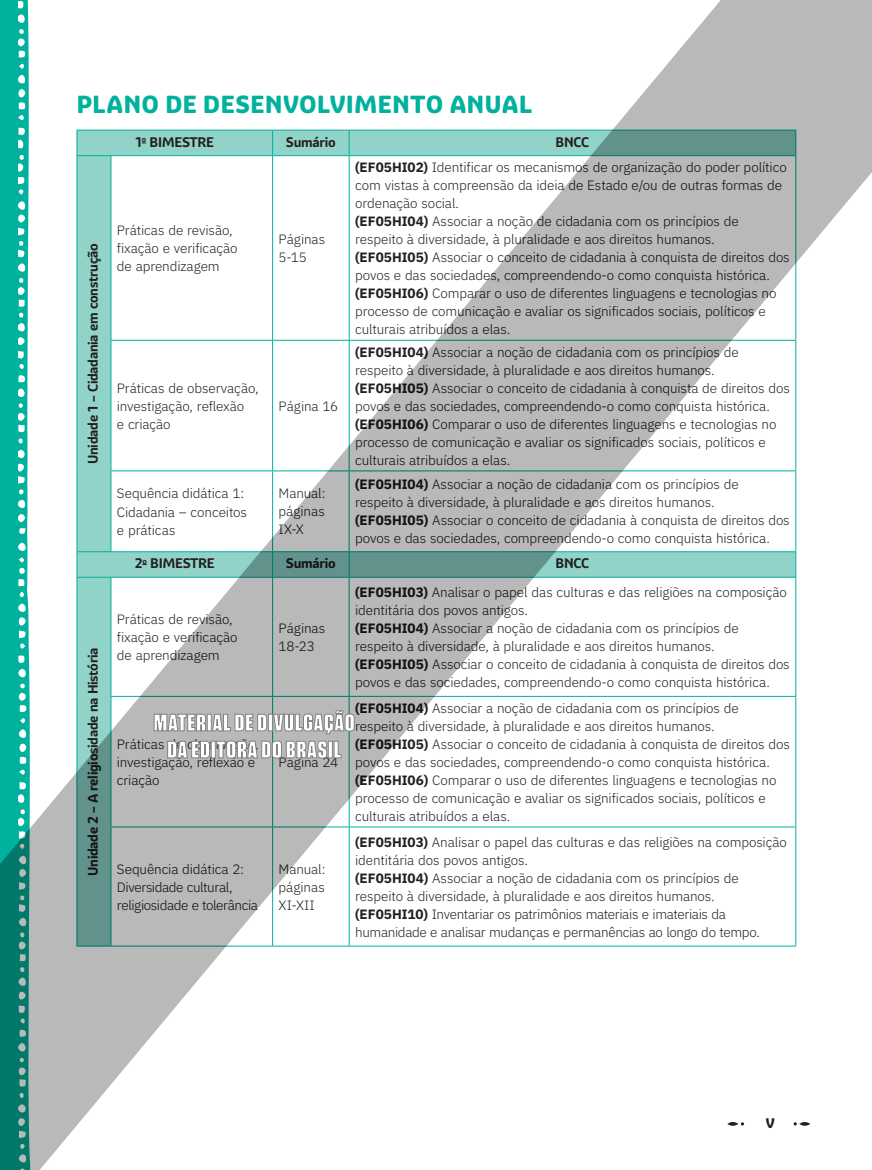
<style>
.page{position:relative;width:872px;height:1170px;background:#fff}
.page>*{position:absolute;margin:0;border:0;box-sizing:border-box;transform-origin:0 0}
.t1{font:800 24px "Graviola Soft";letter-spacing:.025em;color:#00b19d}
.t2{font:300 13.5px/18px "IBM Plex Sans";letter-spacing:-.01em;color:#231f20}
.t3{font:700 13.5px "Graviola Soft";letter-spacing:-.02em;color:#231f20}
.t4{font:300 13.5px/18px "IBM Plex Sans";letter-spacing:-.03em;color:#231f20}
.t5{font:800 13.5px "Graviola Soft";color:#231f20}
.s1{font-weight:700}
</style>
<div class="page">
<img style="left:0;top:0;width:872px;height:1169px">
<hr style="left:268px;top:714px;width:4px;height:16px;background:#fff">
<svg style="left:154px;top:714px;width:52px;height:17px"></svg>
<div style="left:207px;top:714px;width:4px;height:17px;border:1px solid #808285"></div>
<svg style="left:212px;top:714px;width:55px;height:17px"></svg>
<div style="left:268px;top:714px;width:5px;height:17px;border:1px solid #808285"></div>
<svg style="left:273px;top:710px;width:81px;height:24px"></svg>
<svg style="left:167px;top:740px;width:43px;height:18px"></svg>
<div style="left:211px;top:741px;width:4px;height:17px;border:1px solid #808285"></div>
<svg style="left:216px;top:740px;width:111px;height:18px"></svg>
<div style="left:328px;top:741px;width:4px;height:17px;border:1px solid #808285"></div>
<svg style="left:334px;top:740px;width:7px;height:18px"></svg>
<h1 class="t1" style="left:77px;top:89px;width:457px">PLANO DE DESENVOLVIMENTO ANUAL</h1>
<p class="t3" style="left:136px;top:133px;width:80px">1<sup>o</sup> BIMESTRE</p>
<p class="t3" style="left:286px;top:133px;width:51px">Sumário</p>
<p class="t3" style="left:555px;top:133px;width:35px">BNCC</p>
<p class="t3" style="left:84px;top:464px;width:222px;rotate:-90deg">Unidade 1 – Cidadania em construção</p>
<p class="t3" style="left:84px;top:876px;width:230px;rotate:-90deg">Unidade 2 – A religiosidade na História</p>
<p class="t2" style="left:117px;top:220px;width:122px">Práticas de revisão, fixação e verificação de aprendizagem</p>
<p class="t2" style="left:279px;top:229px;width:48px">Páginas<br>5-15</p>
<p class="t2" style="left:117px;top:378px;width:143px">Práticas de observação, investigação, reflexão<br>e criação</p>
<p class="t2" style="left:279px;top:396px;width:61px">Página 16</p>
<p class="t2" style="left:355px;top:157px;width:436px"><span class="s1">(EF05HI02)</span> Identificar os mecanismos de organização do poder político com vistas à compreensão da ideia de Estado e/ou de outras formas de ordenação social.<br><span class="s1">(EF05HI04)</span> Associar a noção de cidadania com os princípios de respeito à diversidade, à pluralidade e aos direitos humanos. <span class="s1">(EF05HI05)</span> Associar o conceito de cidadania à conquista de direitos dos povos e das sociedades, compreendendo-o como conquista histórica. <span class="s1">(EF05HI06)</span> Comparar o uso de diferentes linguagens e tecnologias no processo de comunicação e avaliar os significados sociais, políticos e culturais atribuídos a elas.</p>
<p class="t2" style="left:355px;top:342px;width:436px"><span class="s1">(EF05HI04)</span> Associar a noção de cidadania com os princípios de respeito à diversidade, à pluralidade e aos direitos humanos. <span class="s1">(EF05HI05)</span> Associar o conceito de cidadania à conquista de direitos dos povos e das sociedades, compreendendo-o como conquista histórica. <span class="s1">(EF05HI06)</span> Comparar o uso de diferentes linguagens e tecnologias no processo de comunicação e avaliar os significados sociais, políticos e culturais atribuídos a elas.</p>
<p class="t2" style="left:117px;top:483px;width:131px">Sequência didática 1:<br>Cidadania – conceitos e práticas</p>
<p class="t2" style="left:279px;top:483px;width:48px;text-align:justify">Manual: páginas IX-X</p>
<p class="t2" style="left:355px;top:474px;width:436px"><span class="s1">(EF05HI04)</span> Associar a noção de cidadania com os princípios de respeito à diversidade, à pluralidade e aos direitos humanos. <span class="s1">(EF05HI05)</span> Associar o conceito de cidadania à conquista de direitos dos povos e das sociedades, compreendendo-o como conquista histórica.</p>
<p class="t3" style="left:135px;top:555px;width:81px">2<sup>o</sup> BIMESTRE</p>
<p class="t3" style="left:286px;top:555px;width:51px">Sumário</p>
<p class="t3" style="left:555px;top:555px;width:35px">BNCC</p>
<p class="t2" style="left:117px;top:609px;width:122px">Práticas de revisão, fixação e verificação de aprendizagem</p>
<p class="t2" style="left:279px;top:618px;width:48px">Páginas<br>18-23</p>
<p class="t2" style="left:117px;top:734px;width:143px">Práticas de observação, investigação, reflexão e criação</p>
<p class="t2" style="left:279px;top:752px;width:61px">Página 24</p>
<p class="t4" style="left:117px;top:858px;width:142px">Sequência didática 2:<br>Diversidade cultural, religiosidade e tolerância</p>
<p class="t2" style="left:279px;top:858px;width:48px;text-align:justify">Manual: páginas XI-XII</p>
<p class="t2" style="left:355px;top:582px;width:436px"><span class="s1">(EF05HI03)</span> Analisar o papel das culturas e das religiões na composição identitária dos povos antigos.<br><span class="s1">(EF05HI04)</span> Associar a noção de cidadania com os princípios de respeito à diversidade, à pluralidade e aos direitos humanos. <span class="s1">(EF05HI05)</span> Associar o conceito de cidadania à conquista de direitos dos povos e das sociedades, compreendendo-o como conquista histórica.</p>
<p class="t2" style="left:355px;top:698px;width:436px"><span class="s1">(EF05HI04)</span> Associar a noção de cidadania com os princípios de respeito à diversidade, à pluralidade e aos direitos humanos. <span class="s1">(EF05HI05)</span> Associar o conceito de cidadania à conquista de direitos dos povos e das sociedades, compreendendo-o como conquista histórica. <span class="s1">(EF05HI06)</span> Comparar o uso de diferentes linguagens e tecnologias no processo de comunicação e avaliar os significados sociais, políticos e culturais atribuídos a elas.</p>
<p class="t2" style="left:355px;top:831px;width:433px"><span class="s1">(EF05HI03)</span> Analisar o papel das culturas e das religiões na composição identitária dos povos antigos.<br><span class="s1">(EF05HI04)</span> Associar a noção de cidadania com os princípios de respeito à diversidade, à pluralidade e aos direitos humanos. <span class="s1">(EF05HI10)</span> Inventariar os patrimônios materiais e imateriais da humanidade e analisar mudanças e permanências ao longo do tempo.</p>
<p class="t5" style="left:765px;top:1113px;width:10px">V</p>
</div>
